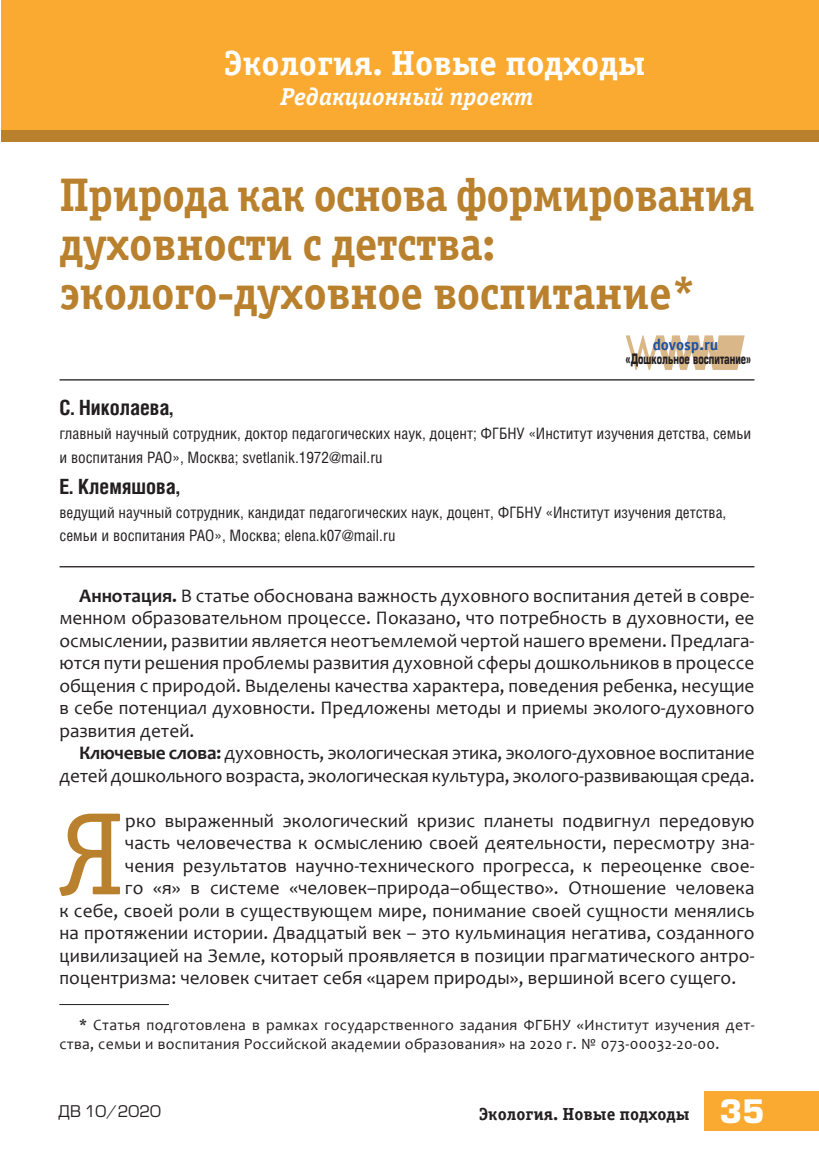
<style>
.page{position:relative;width:819px;height:1166px;background:#fff}
.page>*{position:absolute;margin:0;border:0;box-sizing:border-box;transform-origin:0 0}
.t1{font:117.77px "Officina Serif Book ITC";color:#b9812e}
.t2{font:47.25px/49px "Officina Serif Bold ITC";letter-spacing:-.01em;color:#b9812e;scale:.94 1}
.t3{font:35px "Officina Serif Bold ITC";color:#fff}
.t4{font:italic 24.5px "Officina Serif Bold ITC";color:#fff}
.t5{font:700 21px "Helios Cond";color:#231f20}
.t6{font:19.25px/22.4px "Candara";letter-spacing:.005em;color:#231f20;text-align:justify}
.t7{font:17.5px "Officina Serif Bold ITC";color:#231f20}
.t8{font:15.75px/23.6px "Helios Cond";color:#231f20}
.t9{font:15.75px/19.2px "Candara";letter-spacing:.02em;color:#231f20}
.t10{font:15.75px "Europe";color:#231f20}
.t11{font:15.75px "Officina Sans Bold ITC";color:#1a50a3}
.t12{font:700 14px "Europe";color:#231f20;scale:.65 1}
.s1{font-weight:700}
.s2{font-family:"Europe";font-weight:700;font-size:31.5px;color:#fff}
</style>
<div class="page">
<div style="left:704px;top:1091px;width:115px;height:40px;background:#faaa31"></div>
<div style="left:1px;top:117px;width:818px;height:25px;background:#b9812e"></div>
<div style="left:1px;top:0;width:818px;height:130px;background:#faaa31"></div>
<hr style="left:60px;top:379px;width:694px;height:1px;background:#231f20">
<hr style="left:60px;top:566px;width:694px;height:1px;background:#231f20">
<svg style="left:625px;top:335px;width:119px;height:35px"></svg>
<hr style="left:59px;top:1004px;width:110px;height:1px;background:#231f20">
<h3 class="t3" style="left:224px;top:42px;width:423px">Экология. Новые подходы</h3>
<p class="t4" style="left:280px;top:82px;width:254px">Редакционный проект</p>
<h2 class="t2" style="left:60px;top:170px;width:740px">Природа как основа формирования духовности с детства: эколого-духовное воспитание*</h2>
<p class="t11" style="left:652px;top:335px;width:67px">dovosp.ru</p>
<p class="t12" style="left:625px;top:350px;width:195px">«Дошкольное воспитание»</p>
<p class="t5" style="left:60px;top:395px;width:115px">С. Николаева,</p>
<p class="t8" style="left:60px;top:421px;width:693px">главный научный сотрудник, доктор педагогических наук, доцент; ФГБНУ «Институт изучения детства, семьи и воспитания РАО», Москва; svetlanik.1972@mail.ru</p>
<p class="t5" style="left:60px;top:474px;width:121px">Е. Клемяшова,</p>
<p class="t8" style="left:60px;top:500px;width:668px">ведущий научный сотрудник, кандидат педагогических наук, доцент, ФГБНУ «Институт изучения детства, семьи и воспитания РАО», Москва; elena.k07@mail.ru</p>
<p class="t6" style="left:59px;top:584px;width:696px;text-indent:20px"><span class="s1">Аннотация .</span> В статье обоснована важность духовного воспитания детей в совре&shy;менном образовательном процессе. Показано, что потребность в духовности, ее осмыслении, развитии является неотъемлемой чертой нашего времени. Предлага&shy;ются пути решения проблемы развития духовной сферы дошкольников в процессе общения с природой. Выделены качества характера, поведения ребенка, несущие в себе потенциал духовности. Предложены методы и приемы эколого-духовного развития детей.</p>
<p class="t6" style="left:59px;top:742px;width:696px;text-align:right"><span class="s1">Ключевые слова:</span> духовность, экологическая этика, эколого-духовное воспитание детей дошкольного возраста, экологическая культура, эколого-развивающая среда.</p>
<h1 class="t1" style="left:59px;top:787px;width:67px">Я</h1>
<p class="t6" style="left:125px;top:809px;width:630px">рко выраженный экологический кризис планеты подвигнул передовую</p>
<p class="t6" style="left:125px;top:832px;width:630px">часть человечества к осмыслению своей деятельности, пересмотру зна-</p>
<p class="t6" style="left:125px;top:854px;width:630px">чения результатов научно-технического прогресса, к переоценке свое-</p>
<p class="t6" style="left:125px;top:876px;width:630px">го «я» в системе «человек–природа–общество». Отношение человека</p>
<p class="t6" style="left:59px;top:899px;width:696px">к себе, своей роли в существующем мире, понимание своей сущности менялись</p>
<p class="t6" style="left:59px;top:921px;width:696px">на протяжении истории. Двадцатый век – это кульминация негатива, созданного</p>
<p class="t6" style="left:59px;top:944px;width:696px">цивилизацией на Земле, который проявляется в позиции прагматического антро-</p>
<p class="t6" style="left:59px;top:966px;width:678px">поцентризма: человек считает себя «царем природы», вершиной всего сущего.</p>
<p class="t9" style="left:59px;top:1015px;width:696px;text-indent:20px">* Статья подготовлена в рамках государственного задания ФГБНУ «Институт изучения дет&shy;ства, семьи и воспитания Российской академии образования» на 2020 г. № 073-00032-20-00.</p>
<p class="t10" style="left:58px;top:1102px;width:104px">ДВ 10/2020</p>
<p class="t7" style="left:479px;top:1103px;width:287px">Экология. Новые подходы <span class="s2">35</span></p>
</div>
